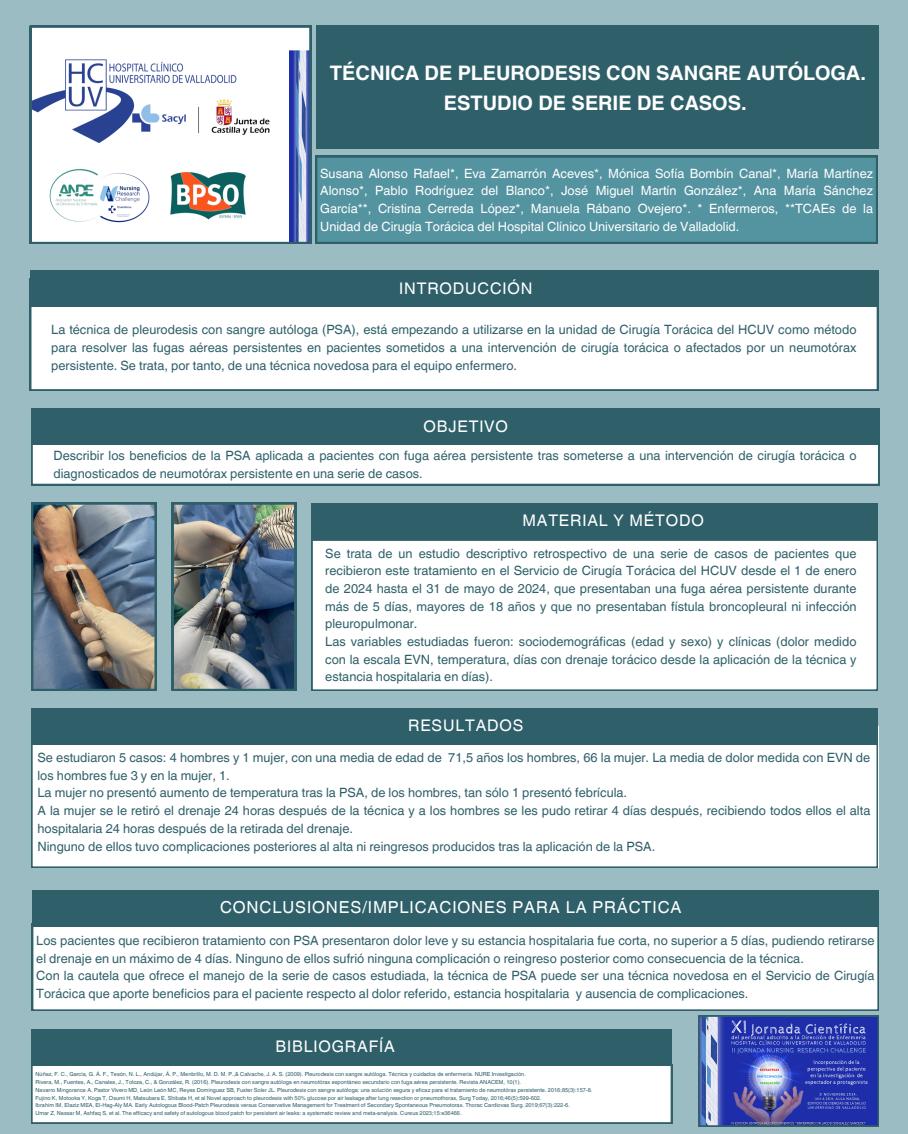
<style>
.page{position:relative;width:908px;height:1134px;background:#fff}
.page>*{position:absolute;margin:0;border:0;box-sizing:border-box;transform-origin:0 0}
.t1{font:700 20px/30px "Helvetica World";color:#fff;text-align:center}
.t2{font:16.52px "Helvetica World";letter-spacing:.055em;color:#fff}
.t3{font:16px "Helvetica World";letter-spacing:.055em;color:#fff}
.t4{font:12.8px/17.7px "Helvetica World";color:#2f606a}
.t5{font:12.8px/17.7px "Helvetica World";color:#fff;text-align:justify}
.t6{font:5.6px "Helvetica World";color:#2f606a}
</style>
<div class="page">
<div style="left:0;top:0;width:907px;height:1134px;background:#9abcc2"></div>
<div style="left:30px;top:307px;width:847px;height:84px;background:#fff"></div>
<div style="left:316px;top:26px;width:562px;height:123px;background:#2f606a"></div>
<div style="left:315px;top:156px;width:562px;height:88px;background:#5493a0"></div>
<div style="left:31px;top:445px;width:848px;height:40px;background:#fff"></div>
<div style="left:311px;top:539px;width:566px;height:152px;background:#fff"></div>
<div style="left:31px;top:745px;width:846px;height:123px;background:#fff"></div>
<div style="left:32px;top:926px;width:846px;height:85px;background:#fff"></div>
<svg style="left:30px;top:26px;width:281px;height:218px;background:#dadee7"></svg>
<div style="left:30px;top:270px;width:847px;height:37px;background:#2f606a"></div>
<img style="left:31px;top:503px;width:125px;height:188px">
<img style="left:172px;top:503px;width:124px;height:188px">
<div style="left:311px;top:503px;width:566px;height:36px;background:#2f606a"></div>
<div style="left:31px;top:709px;width:846px;height:36px;background:#2f606a"></div>
<div style="left:32px;top:890px;width:846px;height:36px;background:#2f606a"></div>
<div style="left:31px;top:408px;width:848px;height:37px;background:#2f606a"></div>
<div style="left:31px;top:1066px;width:641px;height:58px;background:#fff"></div>
<div style="left:31px;top:1029px;width:641px;height:37px;background:#2f606a"></div>
<img style="left:698px;top:1016px;width:180px;height:110px">
<p class="t1" style="left:330px;top:56px;width:537px">TÉCNICA DE PLEURODESIS CON SANGRE AUTÓLOGA.<br>ESTUDIO DE SERIE DE CASOS.</p>
<h1 class="t5" style="left:320px;top:164px;width:554px">Susana Alonso Rafael*, Eva Zamarrón Aceves*, Mónica Sofía Bombín Canal*, María Martínez Alonso*, Pablo Rodríguez del Blanco*, José Miguel Martín González*, Ana María Sánchez García**, Cristina Cerreda López*, Manuela Rábano Ovejero*. * Enfermeros, **TCAEs de la Unidad de Cirugía Torácica del Hospital Clínico Universitario de Valladolid.</h1>
<p class="t3" style="left:399px;top:279px;width:135px">INTRODUCCIÓN</p>
<p class="t4" style="left:51px;top:321px;width:806px;text-align:justify">La técnica de pleurodesis con sangre autóloga (PSA), está empezando a utilizarse en la unidad de Cirugía Torácica del HCUV como método para resolver las fugas aéreas persistentes en pacientes sometidos a una intervención de cirugía torácica o afectados por un neumotórax persistente. Se trata, por tanto, de una técnica novedosa para el equipo enfermero.</p>
<p class="t3" style="left:423px;top:417px;width:86px">OBJETIVO</p>
<p class="t4" style="left:53px;top:447px;width:804px">Describir los beneficios de la PSA aplicada a pacientes con fuga aérea persistente tras someterse a una intervención de cirugía torácica o diagnosticados de neumotórax persistente en una serie de casos.</p>
<h3 class="t3" style="left:522px;top:511px;width:183px">MATERIAL Y MÉTODO</h3>
<h2 class="t4" style="left:325px;top:544px;width:532px">Se trata de un estudio descriptivo retrospectivo de una serie de casos de pacientes que recibieron este tratamiento en el Servicio de Cirugía Torácica del HCUV desde el 1 de enero de 2024 hasta el 31 de mayo de 2024, que presentaban una fuga aérea persistente durante más de 5 días, mayores de 18 años y que no presentaban fístula broncopleural ni infección pleuropulmonar.<br>Las variables estudiadas fueron: sociodemográficas (edad y sexo) y clínicas (dolor medido con la escala EVN, temperatura, días con drenaje torácico desde la aplicación de la técnica y estancia hospitalaria en días).</h2>
<h2 class="t3" style="left:408px;top:716px;width:117px">RESULTADOS</h2>
<p class="t4" style="left:37px;top:749px;width:834px">Se estudiaron 5 casos: 4 hombres y 1 mujer, con una media de edad de 71,5 años los hombres, 66 la mujer. La media de dolor medida con EVN de los hombres fue 3 y en la mujer, 1.<br>La mujer no presentó aumento de temperatura tras la PSA, de los hombres, tan sólo 1 presentó febrícula.<br>A la mujer se le retiró el drenaje 24 horas después de la técnica y a los hombres se les pudo retirar 4 días después, recibiendo todos ellos el alta hospitalaria 24 horas después de la retirada del drenaje.<br>Ninguno de ellos tuvo complicaciones posteriores al alta ni reingresos producidos tras la aplicación de la PSA.</p>
<p class="t2" style="left:220px;top:898px;width:463px">CONCLUSIONES/IMPLICACIONES PARA LA PRÁCTICA</p>
<h3 class="t4" style="left:36px;top:932px;width:839px">Los pacientes que recibieron tratamiento con PSA presentaron dolor leve y su estancia hospitalaria fue corta, no superior a 5 días, pudiendo retirarse el drenaje en un máximo de 4 días. Ninguno de ellos sufrió ninguna complicación o reingreso posterior como consecuencia de la técnica.<br>Con la cautela que ofrece el manejo de la serie de casos estudiada, la técnica de PSA puede ser una técnica novedosa en el Servicio de Cirugía Torácica que aporte beneficios para el paciente respecto al dolor referido, estancia hospitalaria y ausencia de complicaciones.</h3>
<p class="t3" style="left:275px;top:1037px;width:121px">BIBLIOGRAFÍA</p>
<h3 class="t6" style="left:35px;top:1071px;width:491px">Núñez, F. C., García, G. Á. F., Tesón, N. L., Andújar, Á. P., Menbrillo, M. D. M. P.,&amp; Calvache, J. A. S. (2009). Pleurodesis con sangre autóloga. Técnica y cuidados de enfermería. NURE Investigación.</h3>
<p class="t6" style="left:35px;top:1079px;width:487px">Rivera, M., Fuentes, A., Canales, J., Toloza, C., &amp; González, R. (2016). Pleurodesis con sangre autóloga en neumotórax espontáneo secundario con fuga aérea persistente. Revista ANACEM, 10(1).</p>
<p class="t6" style="left:35px;top:1087px;width:558px">Navarro Mingorance A, Pastor Vivero MD, León León MC, Reyes Domínguez SB, Fuster Soler JL. Pleurodesis con sangre autóloga: una solución segura y eficaz para el tratamiento de neumotórax persistente. 2016;85(3):157-8.</p>
<h2 class="t6" style="left:35px;top:1094px;width:507px">Fujino K, Motooka Y, Koga T, Osumi H, Matsubara E, Shibata H, et al Novel approach to pleurodesis with 50% glucose por air leakage after lung resection or pneumothorax, Surg Today, 2016;46(5):599-602.</h2>
<h3 class="t6" style="left:35px;top:1102px;width:535px">Ibrahim IM, Elaziz MEA, El-Hag-Aly MA. Early Autologous Blood-Patch Pleurodesis versus Conservative Management for Treatment of Secondary Spontaneous Pneumotorax. Thorac Cardiovas Surg. 2019;67(3):222-6.</h3>
<h2 class="t6" style="left:35px;top:1110px;width:427px">Umar Z, Nassar M, Ashfaq S, et al. The efficacy and safety of autologous blood patch for persistent air leaks: a systematic review and meta-analysis. Cureus 2023;15:e36466.</h2>
</div>
